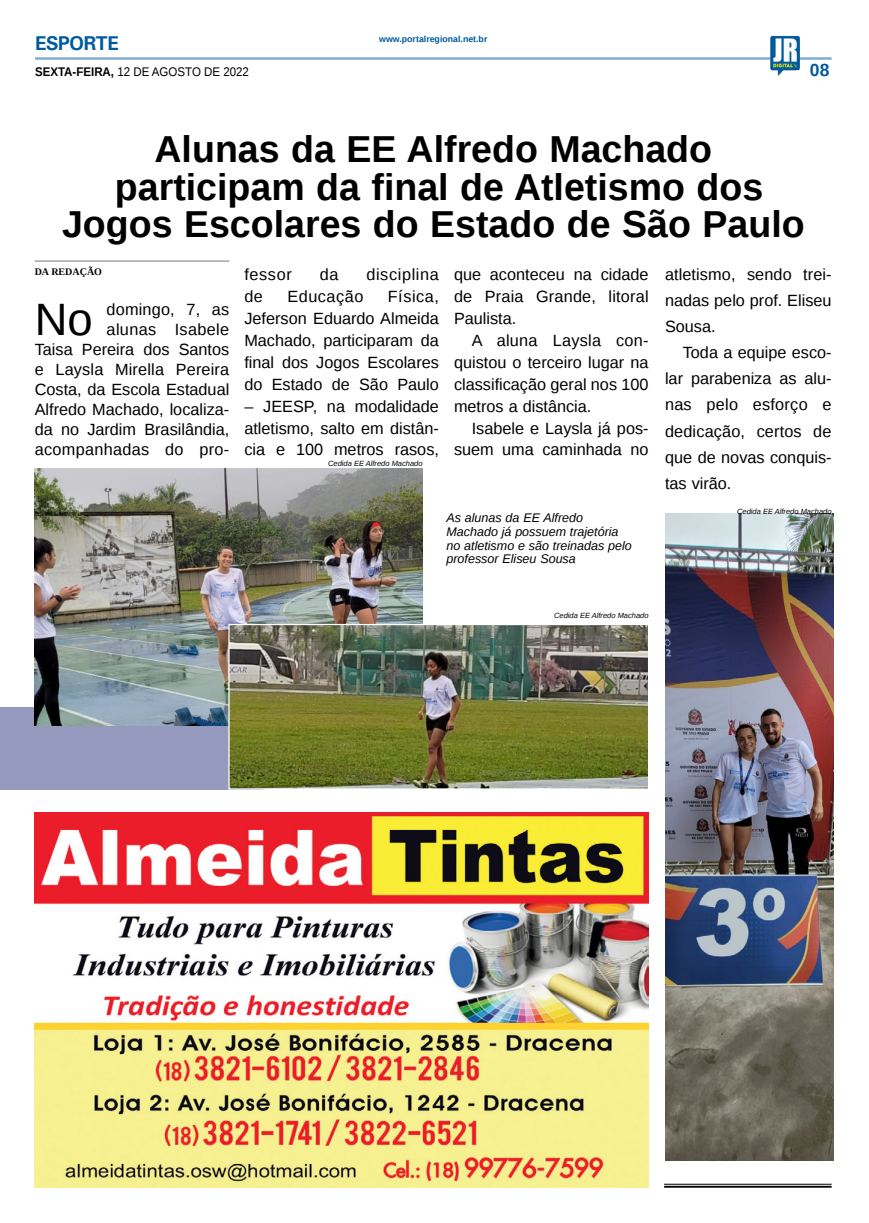
<style>
.page{position:relative;width:869px;height:1223px;background:#fff}
.page>*{position:absolute;margin:0;border:0;box-sizing:border-box;transform-origin:0 0}
.MATÉRIA{font:45.38px "Liberation Sans";color:#000}
.TÍTULO{font:700 37.5px/37.5px "Liberation Sans";color:#000;text-align:center}
.TITULO_PG{font:700 20px "Univers";letter-spacing:-.04em;color:#005a9e}
.TÍTULO-2{font:700 17.5px "Liberation Sans";color:#005a9e}
.MATÉRIA-2{font:16.25px/22px "Liberation Sans";color:#000;text-align:justify}
.MATÉRIA-3{font:16.25px "Liberation Sans";letter-spacing:.04em;color:#000}
.MATÉRIA-4{font:16.25px "Liberation Sans";letter-spacing:.03em;color:#000}
.LEGENDA{font:italic 12.5px/13.8px "Liberation Sans";color:#000}
.DATA_PG{font:12.5px "Liberation Sans";color:#000;scale:.92 1}
.CRÉDITO_NOME{font:700 10px "Liberation Serif";color:#000}
.DATA_PG-2{font:700 8.75px "Liberation Sans";color:#005a9e}
.CRÉDITO_FOTO{font:italic 7.5px "Liberation Sans";color:#000}
.s1{font-weight:700}
</style>
<div class="page">
<hr style="left:35px;top:57px;width:796px;height:3px;background:#005a9e">
<img style="left:769px;top:36px;width:30px;height:40px">
<img style="left:35px;top:812px;width:613px;height:375px">
<hr style="left:663px;top:1183px;width:168px;height:1px;background:#000">
<hr style="left:663px;top:1185px;width:168px;height:2px;background:#000">
<img style="left:665px;top:513px;width:168px;height:647px">
<hr style="left:35px;top:260px;width:194px;height:2px;background:#939598">
<div style="left:0;top:706px;width:263px;height:83px;background:#9499bd"></div>
<img style="left:35px;top:468px;width:387px;height:257px">
<img style="left:230px;top:626px;width:417px;height:161px">
<div style="left:228px;top:624px;width:421px;height:165px;border:1px solid #fff"></div>
<p class="TITULO_PG" style="left:35px;top:31px;width:85px">ESPORTE</p>
<p class="DATA_PG" style="left:35px;top:65px;width:234px"><span class="s1">SEXTA-FEIRA,</span> 12 DE AGOSTO DE 2022</p>
<p class="DATA_PG-2" style="left:379px;top:33px;width:110px">www.portalregional.net.br</p>
<p class="TÍTULO-2" style="left:809px;top:58px;width:21px">08</p>
<p class="TÍTULO" style="left:154px;top:130px;width:559px">Alunas da EE Alfredo Machado</p>
<p class="TÍTULO" style="left:62px;top:167px;width:743px">participam da final de Atletismo dos<br>Jogos Escolares do Estado de São Paulo</p>
<p class="CRÉDITO_NOME" style="left:35px;top:264px;width:69px">DA REDAÇÃO</p>
<p class="MATÉRIA" style="left:35px;top:293px;width:59px">No</p>
<p class="MATÉRIA-2" style="left:244px;top:264px;width:49px">fessor</p>
<p class="MATÉRIA-2" style="left:319px;top:264px;width:20px">da</p>
<p class="MATÉRIA-3" style="left:366px;top:265px;width:74px">disciplina</p>
<p class="MATÉRIA-2" style="left:244px;top:286px;width:20px">de</p>
<p class="MATÉRIA-4" style="left:287px;top:287px;width:77px">Educação</p>
<p class="MATÉRIA-2" style="left:454px;top:264px;width:196px">que aconteceu na cidade de Praia Grande, litoral Paulista.</p>
<p class="MATÉRIA-2" style="left:454px;top:330px;width:196px;text-indent:18px">A aluna Laysla con&shy;quistou o terceiro lugar na classificação geral nos 100 metros a distância.</p>
<p class="MATÉRIA-2" style="left:454px;top:417px;width:196px;text-align:right">Isabele e Laysla já pos&shy;suem uma caminhada no</p>
<p class="MATÉRIA-2" style="left:664px;top:262px;width:168px;line-height:26.1px">atletismo, sendo trei&shy;nadas pelo prof. Eliseu Sousa.</p>
<p class="MATÉRIA-2" style="left:664px;top:340px;width:168px;line-height:26.1px;text-indent:18px">Toda a equipe esco&shy;lar parabeniza as alu&shy;nas pelo esforço e dedicação, certos de que de novas conquis&shy;tas virão.</p>
<p class="MATÉRIA-2" style="left:244px;top:286px;width:196px;text-indent:143px">Física, Jeferson Eduardo Almeida Machado, participaram da final dos Jogos Escolares do Estado de São Paulo</p>
<p class="MATÉRIA-2" style="left:244px;top:395px;width:196px">– JEESP, na modalidade atletismo, salto em distân&shy;cia e 100 metros rasos,</p>
<p class="MATÉRIA-2" style="left:35px;top:300px;width:196px;line-height:20.1px;text-align:right">domingo, 7, as<br>alunas Isabele<br>Taisa Pereira dos Santos e Laysla Mirella Pereira<br>Costa, da Escola Estadual<br>Alfredo Machado, localiza&shy;da no Jardim Brasilândia, acompanhadas do pro-</p>
<p class="CRÉDITO_FOTO" style="left:328px;top:458px;width:96px">Cedida EE Alfredo Machado</p>
<p class="LEGENDA" style="left:446px;top:511px;width:187px">As alunas da EE Alfredo<br>Machado já possuem trajetória no atletismo e são treinadas pelo professor Eliseu Sousa</p>
<p class="CRÉDITO_FOTO" style="left:554px;top:611px;width:96px">Cedida EE Alfredo Machado</p>
<p class="CRÉDITO_FOTO" style="left:736px;top:506px;width:96px">Cedida EE Alfredo Machado</p>
</div>
